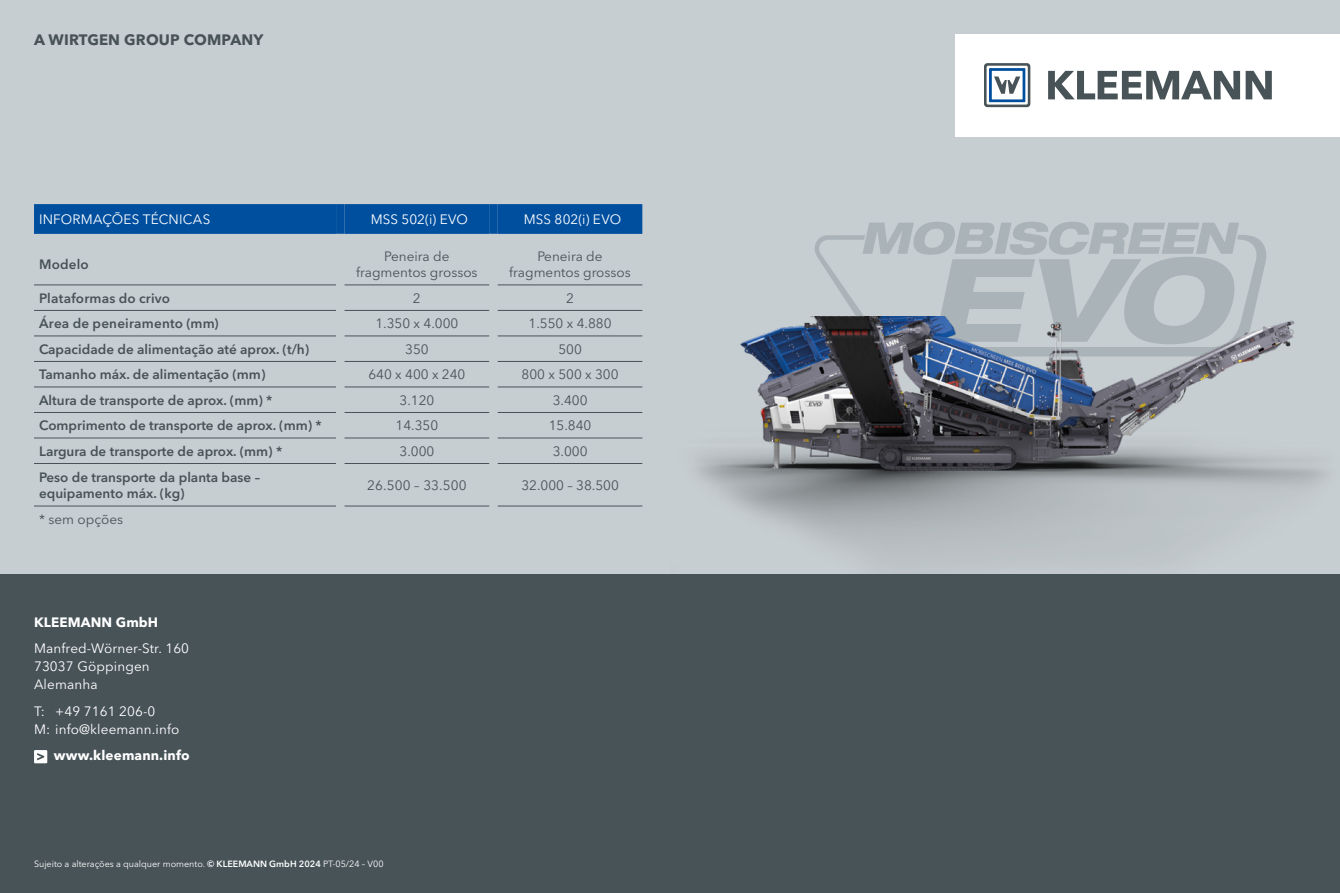
<style>
.page{position:relative;width:1340px;height:893px;background:#fff}
.page>*{position:absolute;margin:0;border:0;box-sizing:border-box;transform-origin:0 0}
.t1{font:700 15px "Avenir Next LT Pro";letter-spacing:.01em;color:#485358}
.t2{font:600 13.5px/16.5px "Avenir Next LT Pro";color:#485358}
.t3{font:13.5px/16.5px "Avenir Next LT Pro";color:#485358;text-align:center}
.t4{font:13.5px/18px "Avenir Next LT Pro";letter-spacing:.01em;color:#fff}
.t5{font:700 13.5px "Avenir Next LT Pro";letter-spacing:.01em;color:#fff}
.t6{font:9px "Avenir Next LT Pro";color:#fff}
.s1{font-weight:600}
</style>
<div class="page">
<div style="left:0;top:0;width:1339px;height:574px;background:#c7ced2"></div>
<div style="left:0;top:574px;width:1339px;height:319px;background:#485358"></div>
<div style="left:955px;top:34px;width:384px;height:102px;background:#fff"></div>
<svg style="left:1048px;top:71px;width:223px;height:28px"></svg>
<svg style="left:984px;top:63px;width:46px;height:44px"></svg>
<svg style="left:814px;top:235px;width:452px;height:82px"></svg>
<svg style="left:862px;top:222px;width:378px;height:95px"></svg>
<img style="left:698px;top:317px;width:627px;height:248px">
<svg style="left:34px;top:750px;width:13px;height:13px"></svg>
<svg style="left:34px;top:204px;width:608px;height:303px"></svg>
<hr style="left:34px;top:285px;width:302px;height:1px;background:#485358">
<hr style="left:344px;top:285px;width:145px;height:1px;background:#485358">
<hr style="left:497px;top:285px;width:145px;height:1px;background:#485358">
<hr style="left:34px;top:310px;width:302px;height:1px;background:#485358">
<hr style="left:344px;top:310px;width:145px;height:1px;background:#485358">
<hr style="left:497px;top:310px;width:145px;height:1px;background:#485358">
<hr style="left:34px;top:336px;width:302px;height:1px;background:#485358">
<hr style="left:344px;top:336px;width:145px;height:1px;background:#485358">
<hr style="left:497px;top:336px;width:145px;height:1px;background:#485358">
<hr style="left:34px;top:361px;width:302px;height:1px;background:#485358">
<hr style="left:344px;top:361px;width:145px;height:1px;background:#485358">
<hr style="left:497px;top:361px;width:145px;height:1px;background:#485358">
<hr style="left:34px;top:387px;width:302px;height:1px;background:#485358">
<hr style="left:344px;top:387px;width:145px;height:1px;background:#485358">
<hr style="left:497px;top:387px;width:145px;height:1px;background:#485358">
<hr style="left:34px;top:412px;width:302px;height:1px;background:#485358">
<hr style="left:344px;top:412px;width:145px;height:1px;background:#485358">
<hr style="left:497px;top:412px;width:145px;height:1px;background:#485358">
<hr style="left:34px;top:438px;width:302px;height:1px;background:#485358">
<hr style="left:344px;top:438px;width:145px;height:1px;background:#485358">
<hr style="left:497px;top:438px;width:145px;height:1px;background:#485358">
<hr style="left:34px;top:463px;width:302px;height:1px;background:#485358">
<hr style="left:344px;top:463px;width:145px;height:1px;background:#485358">
<hr style="left:497px;top:463px;width:145px;height:1px;background:#485358">
<hr style="left:34px;top:506px;width:302px;height:1px;background:#485358">
<hr style="left:344px;top:506px;width:145px;height:1px;background:#485358">
<hr style="left:497px;top:506px;width:145px;height:1px;background:#485358">
<p class="t1" style="left:34px;top:31px;width:231px">A WIRTGEN GROUP COMPANY</p>
<p class="t4" style="left:39px;top:210px;width:173px">INFORMAÇÕES TÉCNICAS</p>
<p class="t4" style="left:371px;top:210px;width:99px">MSS 502(i) EVO</p>
<p class="t4" style="left:524px;top:210px;width:99px">MSS 802(i) EVO</p>
<p class="t2" style="left:39px;top:256px;width:51px">Modelo</p>
<p class="t3" style="left:356px;top:248px;width:123px">Peneira de fragmentos grossos</p>
<p class="t3" style="left:509px;top:248px;width:123px">Peneira de fragmentos grossos</p>
<p class="t2" style="left:39px;top:290px;width:133px">Plataformas do crivo</p>
<p class="t3" style="left:413px;top:290px;width:9px">2</p>
<p class="t3" style="left:566px;top:290px;width:9px">2</p>
<p class="t2" style="left:39px;top:315px;width:181px">Área de peneiramento (mm)</p>
<p class="t3" style="left:375px;top:315px;width:84px">1.350 x 4.000</p>
<p class="t3" style="left:528px;top:315px;width:84px">1.550 x 4.880</p>
<p class="t2" style="left:39px;top:341px;width:272px">Capacidade de alimentação até aprox. (t/h)</p>
<p class="t3" style="left:405px;top:341px;width:25px">350</p>
<p class="t3" style="left:558px;top:341px;width:25px">500</p>
<p class="t2" style="left:39px;top:366px;width:228px">Tamanho máx. de alimentação (mm)</p>
<p class="t3" style="left:368px;top:366px;width:99px">640 x 400 x 240</p>
<p class="t3" style="left:521px;top:366px;width:99px">800 x 500 x 300</p>
<p class="t2" style="left:39px;top:392px;width:235px">Altura de transporte de aprox. (mm) *</p>
<p class="t3" style="left:399px;top:392px;width:36px">3.120</p>
<p class="t3" style="left:552px;top:392px;width:36px">3.400</p>
<p class="t2" style="left:39px;top:417px;width:284px">Comprimento de transporte de aprox. (mm) *</p>
<p class="t3" style="left:395px;top:417px;width:44px">14.350</p>
<p class="t3" style="left:549px;top:417px;width:44px">15.840</p>
<p class="t2" style="left:39px;top:443px;width:245px">Largura de transporte de aprox. (mm) *</p>
<p class="t3" style="left:399px;top:443px;width:36px">3.000</p>
<p class="t3" style="left:552px;top:443px;width:36px">3.000</p>
<p class="t2" style="left:39px;top:469px;width:222px">Peso de transporte da planta base – equipamento máx. (kg)</p>
<p class="t3" style="left:367px;top:477px;width:101px">26.500 – 33.500</p>
<p class="t3" style="left:521px;top:477px;width:99px">32.000 – 38.500</p>
<p class="t3" style="left:39px;top:511px;width:85px">* sem opções</p>
<p class="t5" style="left:34px;top:614px;width:126px">KLEEMANN GmbH</p>
<p class="t4" style="left:34px;top:640px;width:157px">Manfred-Wörner-Str. 160<br>73037 Göppingen<br>Alemanha</p>
<p class="t4" style="left:34px;top:702px;width:147px">T: +49 7161 206-0<br>M: info@kleemann.info</p>
<p class="t5" style="left:54px;top:747px;width:137px">www.kleemann.info</p>
<p class="t6" style="left:34px;top:859px;width:351px">Sujeito a alterações a qualquer momento. <span class="s1">© KLEEMANN GmbH 2024</span> PT-05/24 – V00</p>
</div>
